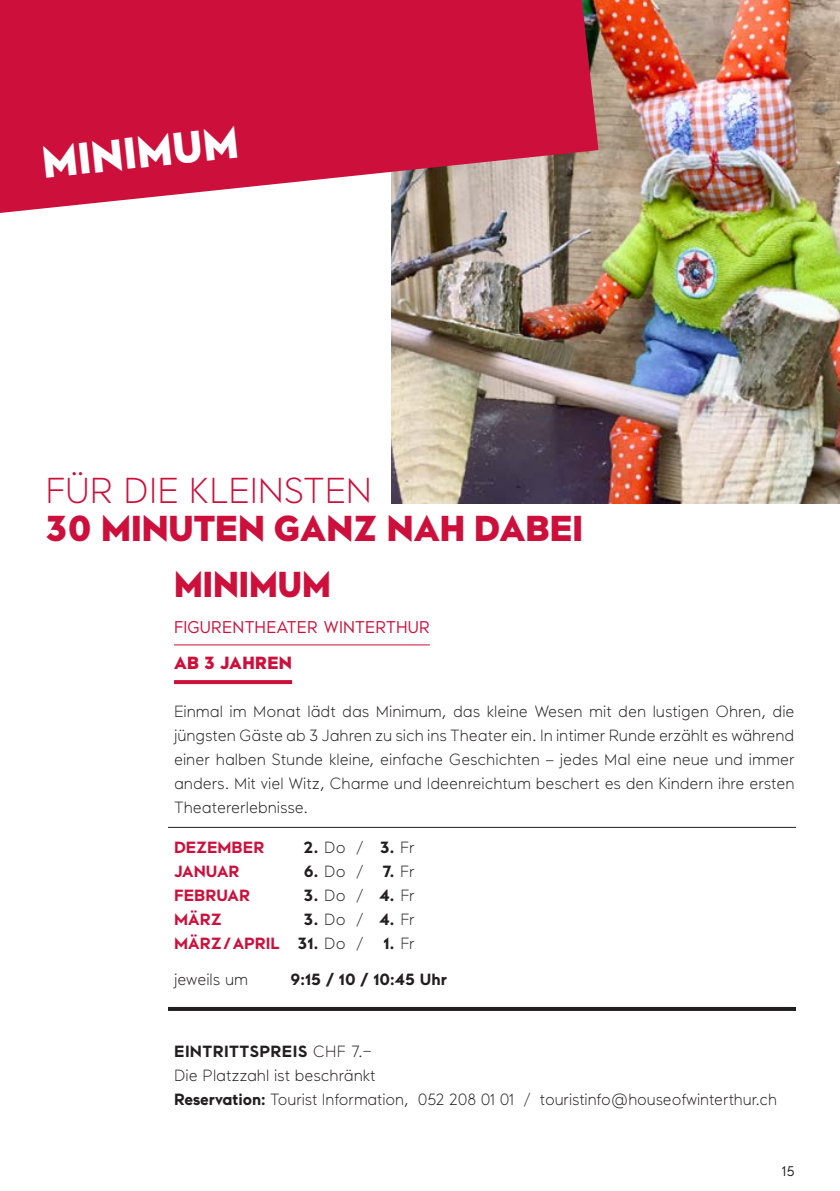
<style>
.page{position:relative;width:840px;height:1191px;background:#fff}
.page>*{position:absolute;margin:0;border:0;box-sizing:border-box;transform-origin:0 0}
.t1{font:900 44px "Maax";color:#fff;scale:.96 1}
.t2{font:900 36px/55.6px "Maax";color:#cd0f3b}
.t3{font:300 36px "Maax";color:#cd0f3b}
.t4{font:900 17.6px "Maax";letter-spacing:.02em;color:#cd0f3b}
.t5{font:17px "Maax";letter-spacing:.01em;color:#cd0f3b}
.t6{font:300 16.2px/24px "Maax";letter-spacing:-.005em;color:#231f20;text-align:justify}
.t7{font:700 16.2px "Maax";color:#cd0f3b}
.t8{font:700 16.2px "Maax";color:#231f20}
.t9{font:14px "Maax";color:#231f20}
.s1{font-weight:700}
.s2{font-weight:700;color:#cd0f3b}
</style>
<div class="page">
<img style="left:391px;top:0;width:448px;height:503px">
<svg style="left:0;top:0;width:598px;height:213px;fill:#cd0f3b"></svg>
<hr style="left:174px;top:644px;width:255px;height:1px;background:#cd0f3b">
<svg style="left:174px;top:680px;width:118px;height:4px"></svg>
<hr style="left:168px;top:1007px;width:627px;height:4px;background:#231f20">
<hr style="left:168px;top:827px;width:627px;height:1px;background:#231f20">
<h1 class="t1" style="left:39px;top:134px;width:206px;rotate:-6deg">MINIMUM</h1>
<h2 class="t3" style="left:45px;top:467px;width:328px">FÜR DIE KLEINSTEN</h2>
<h2 class="t2" style="left:174px;top:499px;width:410px;text-indent:-129px">30 MINUTEN GANZ NAH DABEI<br>MINIMUM</h2>
<p class="t5" style="left:174px;top:616px;width:257px">FIGURENTHEATER WINTERTHUR</p>
<p class="t4" style="left:174px;top:651px;width:119px">AB 3 JAHREN</p>
<p class="t6" style="left:174px;top:699px;width:621px">Einmal im Monat lädt das Minimum, das kleine Wesen mit den lustigen Ohren, die jüngsten Gäste ab 3 Jahren zu sich ins Theater ein. In intimer Runde erzählt es während einer halben Stunde kleine, einfache Geschichten – jedes Mal eine neue und immer anders. Mit viel Witz, Charme und Ideenreichtum beschert es den Kindern ihre ersten Theatererlebnisse.</p>
<p class="t7" style="left:174px;top:836px;width:92px">DEZEMBER</p>
<p class="t6" style="left:303px;top:835px;width:112px"><span class="s1">2.</span> Do / <span class="s1">3.</span> Fr</p>
<p class="t7" style="left:174px;top:860px;width:67px">JANUAR</p>
<p class="t6" style="left:304px;top:859px;width:112px"><span class="s1">6.</span> Do / <span class="s1">7.</span> Fr</p>
<p class="t7" style="left:174px;top:884px;width:77px">FEBRUAR</p>
<p class="t6" style="left:303px;top:883px;width:112px"><span class="s1">3.</span> Do / <span class="s1">4.</span> Fr</p>
<p class="t7" style="left:174px;top:908px;width:49px">MÄRZ</p>
<p class="t6" style="left:174px;top:907px;width:242px;text-align:right"><span class="s1">3.</span> Do / <span class="s1">4.</span> Fr<br><span class="s2">MÄRZ / APRIL</span> <span class="s1">31.</span> Do / <span class="s1">1.</span> Fr</p>
<p class="t6" style="left:174px;top:967px;width:76px">jeweils um</p>
<p class="t8" style="left:290px;top:968px;width:158px">9:15 / 10 / 10:45 Uhr</p>
<p class="t6" style="left:174px;top:1039px;width:604px;text-align:left"><span class="s1">EINTRITTSPREIS</span> CHF 7.–<br>Die Platzzahl ist beschränkt<br><span class="s1">Reservation:</span> Tourist Information, 052 208 01 01 / touristinfo@houseofwinterthur.ch</p>
<p class="t9" style="left:781px;top:1162px;width:14px">15</p>
</div>
